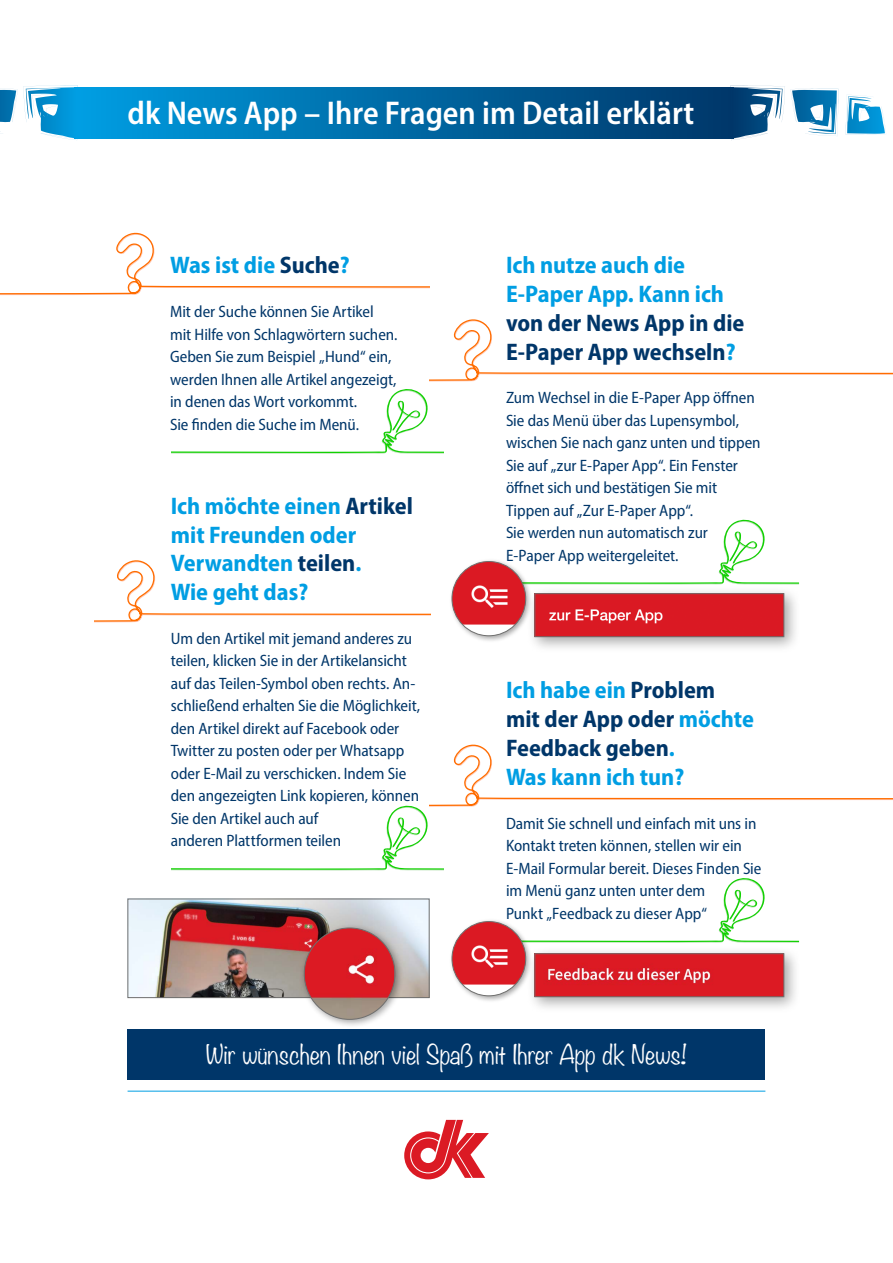
<style>
.page{position:relative;width:893px;height:1263px;background:#fff}
.page>*{position:absolute;margin:0;border:0;box-sizing:border-box;transform-origin:0 0}
.t1{font:600 semi-condensed 33px "Myriad Pro";color:#fff}
.t2{font:700 semi-condensed 24px/28.8px "Myriad Pro";color:#009ee3}
.t3{font:700 semi-condensed 24px/28.8px "Myriad Pro";color:#003669}
.t4{font:300 24px "Noteworthy";color:#fff}
.t5{font:semi-condensed 16.5px/22.5px "Myriad Pro";letter-spacing:-.005em;color:#003669}
.s1{color:#003669}
.s2{color:#009ee3}
</style>
<div class="page">
<hr style="left:128px;top:1091px;width:637px;height:1px;background:#009ee3">
<svg style="left:404px;top:1120px;width:85px;height:59px"></svg>
<div style="left:128px;top:1030px;width:637px;height:50px;background:#003669"></div>
<div style="left:75px;top:87px;width:658px;height:51px;background:linear-gradient(to right,#009ee2,#003668)"></div>
<svg style="left:730px;top:85px;width:55px;height:55px"></svg>
<svg style="left:791px;top:89px;width:47px;height:47px"></svg>
<svg style="left:846px;top:96px;width:39px;height:39px"></svg>
<svg style="left:0;top:85px;width:78px;height:55px"></svg>
<img style="left:130px;top:901px;width:297px;height:95px">
<div style="left:128px;top:899px;width:301px;height:99px;border:1px solid #6f6f6e"></div>
<div style="left:300px;top:924px;width:104px;height:104px;background:#000;opacity:.35"></div>
<img style="left:304px;top:928px;width:90px;height:91px">
<svg style="left:171px;top:389px;width:273px;height:65px"></svg>
<svg style="left:0;top:233px;width:429px;height:62px"></svg>
<svg style="left:95px;top:560px;width:335px;height:63px"></svg>
<svg style="left:532px;top:520px;width:267px;height:64px"></svg>
<svg style="left:532px;top:878px;width:267px;height:65px"></svg>
<svg style="left:429px;top:319px;width:464px;height:63px"></svg>
<svg style="left:171px;top:745px;width:722px;height:125px"></svg>
<div style="left:449px;top:558px;width:83px;height:85px;background:#000;opacity:.35"></div>
<img style="left:452px;top:561px;width:73px;height:75px">
<div style="left:452px;top:561px;width:74px;height:75px;border:1px solid #6f6f6e;border-radius:50%"></div>
<div style="left:449px;top:918px;width:83px;height:85px;background:#000;opacity:.35"></div>
<img style="left:452px;top:921px;width:73px;height:75px">
<div style="left:452px;top:921px;width:74px;height:75px;border:1px solid #6f6f6e;border-radius:50%"></div>
<div style="left:527px;top:585px;width:274px;height:68px;background:#000;opacity:.35"></div>
<img style="left:536px;top:595px;width:246px;height:40px">
<div style="left:534px;top:593px;width:250px;height:44px;border:1px solid #6f6f6e"></div>
<div style="left:527px;top:945px;width:274px;height:68px;background:#000;opacity:.35"></div>
<img style="left:536px;top:955px;width:246px;height:40px">
<div style="left:534px;top:953px;width:250px;height:44px;border:1px solid #6f6f6e"></div>
<h1 class="t1" style="left:128px;top:92px;width:568px">dk News App – Ihre Fragen im Detail erklärt</h1>
<h2 class="t2" style="left:170px;top:250px;width:181px">Was ist die <span class="s1">Suche</span>?</h2>
<p class="t5" style="left:170px;top:300px;width:229px">Mit der Suche können Sie Artikel mit Hilfe von Schlagwörtern suchen.<br>Geben Sie zum Beispiel „Hund“ ein, werden Ihnen alle Artikel angezeigt, in denen das Wort vorkommt.<br>Sie finden die Suche im Menü.</p>
<h2 class="t2" style="left:171px;top:490px;width:244px">Ich möchte einen <span class="s1">Artikel </span>mit Freunden oder<br>Verwandten <span class="s1">teilen</span>.<br>Wie geht das?</h2>
<p class="t5" style="left:171px;top:627px;width:251px">Um den Artikel mit jemand anderes zu teilen, klicken Sie in der Artikelansicht auf das Teilen-Symbol oben rechts. An&shy;schließend erhalten Sie die Möglichkeit, den Artikel direkt auf Facebook oder Twitter zu posten oder per Whatsapp oder E-Mail zu verschicken. Indem Sie den angezeigten Link kopieren, können Sie den Artikel auch auf<br>anderen Plattformen teilen</p>
<h2 class="t2" style="left:506px;top:250px;width:220px">Ich nutze auch die<br>E-Paper App. Kann ich</h2>
<h2 class="t3" style="left:506px;top:308px;width:240px">von der News App in die<br>E-Paper App wechseln<span class="s2">?</span></h2>
<p class="t5" style="left:506px;top:386px;width:256px">Zum Wechsel in die E-Paper App öffnen Sie das Menü über das Lupensymbol, wischen Sie nach ganz unten und tippen Sie auf „zur E-Paper App“. Ein Fenster öffnet sich und bestätigen Sie mit Tippen auf „Zur E-Paper App“.<br>Sie werden nun automatisch zur E-Paper App weitergeleitet.</p>
<h2 class="t3" style="left:506px;top:675px;width:249px"><span class="s2">Ich habe ein</span> Problem mit der App oder <span class="s2">möchte<br></span>Feedback geben<span class="s2">.<br>Was kann ich tun?</span></h2>
<p class="t5" style="left:506px;top:811px;width:257px">Damit Sie schnell und einfach mit uns in Kontakt treten können, stellen wir ein E-Mail Formular bereit. Dieses Finden Sie im Menü ganz unten unter dem<br>Punkt „Feedback zu dieser App“</p>
<h2 class="t4" style="left:206px;top:1034px;width:483px">Wir wünschen Ihnen viel Spaß mit Ihrer App dk News!</h2>
</div>
